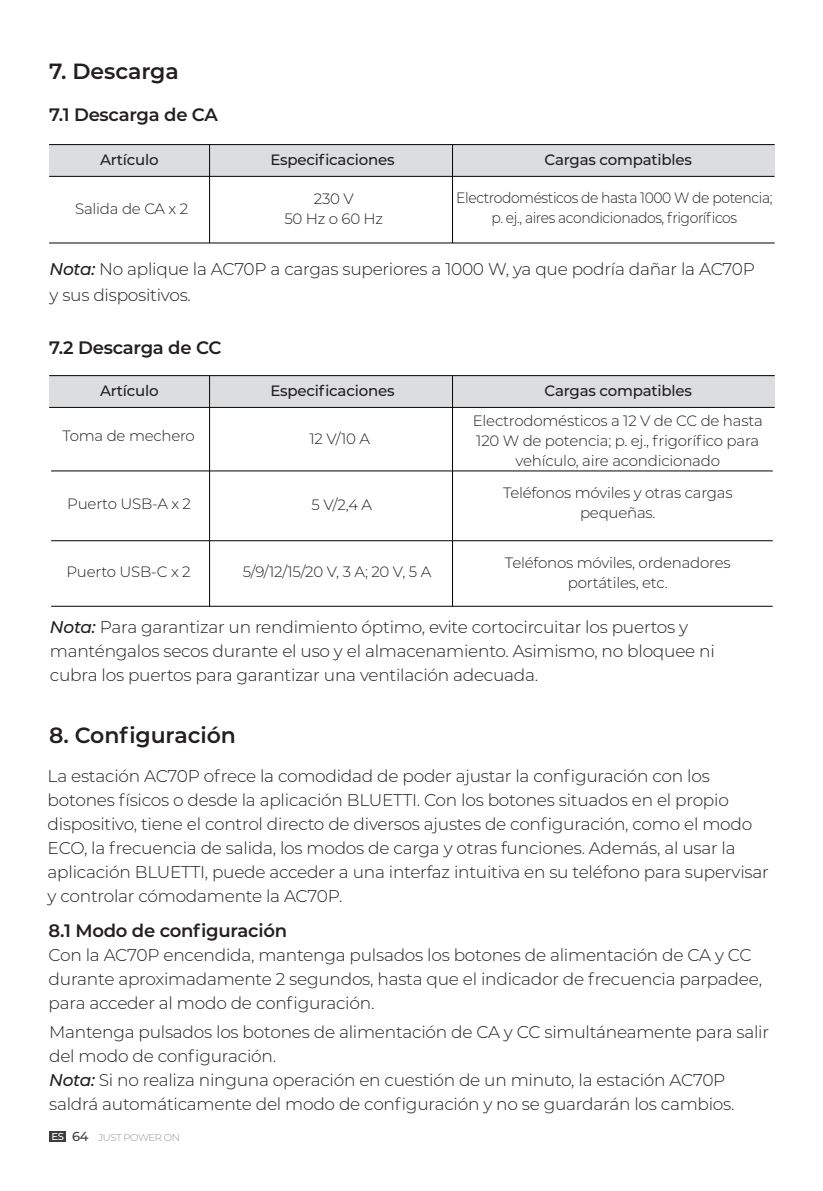
<style>
.page{position:relative;width:823px;height:1191px;background:#fff}
.page>*{position:absolute;margin:0;border:0;box-sizing:border-box;transform-origin:0 0}
.t1{font:600 22px "Montserrat";letter-spacing:-.005em;color:#231f20}
.t2{font:600 18px "Montserrat";letter-spacing:-.015em;color:#231f20}
.t3{font:300 17px/24px "Montserrat";letter-spacing:-.015em;color:#231f20}
.t4{font:300 15px/20px "Montserrat";letter-spacing:-.015em;color:#231f20;text-align:center}
.t5{font:500 15px "Montserrat";letter-spacing:-.015em;color:#231f20}
.t6{font:300 15px/20px "Montserrat";letter-spacing:-.015em;color:#231f20;text-align:center;scale:.93 1}
.t7{font:300 10px "Montserrat";letter-spacing:-.04em;color:#939598}
.s1{font-weight:500;font-style:italic}
.s2{font-weight:500;color:#fff}
.s3{font-weight:500;font-size:13px;color:#3e3e3f}
</style>
<div class="page">
<div style="left:49px;top:145px;width:725px;height:31px;background:#dcdddf"></div>
<hr style="left:49px;top:176px;width:725px;height:1px;background:#030303">
<hr style="left:49px;top:144px;width:725px;height:1px;background:#030303">
<hr style="left:209px;top:145px;width:1px;height:98px;background:#030303">
<hr style="left:452px;top:145px;width:1px;height:98px;background:#030303">
<div style="left:49px;top:376px;width:725px;height:31px;background:#dcdddf"></div>
<hr style="left:51px;top:540px;width:721px;height:1px;background:#030303">
<hr style="left:51px;top:470px;width:721px;height:1px;background:#030303">
<hr style="left:49px;top:407px;width:725px;height:1px;background:#030303">
<hr style="left:49px;top:375px;width:725px;height:1px;background:#030303">
<hr style="left:209px;top:376px;width:1px;height:230px;background:#030303">
<hr style="left:452px;top:376px;width:1px;height:230px;background:#030303">
<hr style="left:49px;top:242px;width:725px;height:1px;background:#030303">
<hr style="left:51px;top:606px;width:721px;height:1px;background:#030303">
<div style="left:49px;top:1131px;width:17px;height:11px;background:#3e3e3f"></div>
<p class="t1" style="left:49px;top:56px;width:131px">7. Descarga</p>
<p class="t2" style="left:49px;top:102px;width:170px">7.1 Descarga de CA</p>
<p class="t5" style="left:100px;top:150px;width:60px">Artículo</p>
<p class="t5" style="left:270px;top:150px;width:125px">Especificaciones</p>
<p class="t5" style="left:544px;top:150px;width:149px">Cargas compatibles</p>
<p class="t4" style="left:75px;top:198px;width:114px">Salida de CA x 2</p>
<p class="t4" style="left:284px;top:188px;width:100px">230 V<br>50 Hz o 60 Hz</p>
<p class="t6" style="left:456px;top:187px;width:341px">Electrodomésticos de hasta 1000 W de potencia; p. ej., aires acondicionados, frigoríficos</p>
<p class="t3" style="left:49px;top:255px;width:706px;line-height:26px"><span class="s1">Nota:</span> No aplique la AC70P a cargas superiores a 1000 W, ya que podría dañar la AC70P y sus dispositivos.</p>
<p class="t2" style="left:49px;top:335px;width:174px">7.2 Descarga de CC</p>
<p class="t5" style="left:100px;top:380px;width:60px">Artículo</p>
<p class="t5" style="left:270px;top:380px;width:125px">Especificaciones</p>
<p class="t5" style="left:544px;top:380px;width:149px">Cargas compatibles</p>
<p class="t4" style="left:62px;top:425px;width:134px">Toma de mechero</p>
<p class="t4" style="left:309px;top:428px;width:62px">12 V/10 A</p>
<p class="t4" style="left:67px;top:493px;width:125px">Puerto USB-A x 2</p>
<p class="t4" style="left:311px;top:494px;width:62px">5 V/2,4 A</p>
<p class="t4" style="left:472px;top:410px;width:291px">Electrodomésticos a 12 V de CC de hasta<br>120 W de potencia; p. ej., frigorífico para vehículo, aire acondicionado</p>
<p class="t4" style="left:502px;top:482px;width:231px">Teléfonos móviles y otras cargas pequeñas.</p>
<p class="t4" style="left:66px;top:561px;width:126px">Puerto USB-C x 2</p>
<p class="t4" style="left:242px;top:561px;width:190px">5/9/12/15/20 V, 3 A; 20 V, 5 A</p>
<p class="t4" style="left:504px;top:552px;width:227px">Teléfonos móviles, ordenadores portátiles, etc.</p>
<p class="t3" style="left:50px;top:615px;width:666px"><span class="s1">Nota:</span> Para garantizar un rendimiento óptimo, evite cortocircuitar los puertos y manténgalos secos durante el uso y el almacenamiento. Asimismo, no bloquee ni cubra los puertos para garantizar una ventilación adecuada.</p>
<p class="t1" style="left:49px;top:719px;width:188px">8. Configuración</p>
<p class="t3" style="left:48px;top:763px;width:722px">La estación AC70P ofrece la comodidad de poder ajustar la configuración con los botones físicos o desde la aplicación BLUETTI. Con los botones situados en el propio dispositivo, tiene el control directo de diversos ajustes de configuración, como el modo ECO, la frecuencia de salida, los modos de carga y otras funciones. Además, al usar la aplicación BLUETTI, puede acceder a una interfaz intuitiva en su teléfono para supervisar y controlar cómodamente la AC70P.</p>
<p class="t2" style="left:49px;top:917px;width:240px">8.1 Modo de configuración</p>
<p class="t3" style="left:49px;top:942px;width:714px">Con la AC70P encendida, mantenga pulsados los botones de alimentación de CA y CC durante aproximadamente 2 segundos, hasta que el indicador de frecuencia parpadee, para acceder al modo de configuración.</p>
<p class="t3" style="left:49px;top:1019px;width:721px">Mantenga pulsados los botones de alimentación de CA y CC simultáneamente para salir del modo de configuración.<br><span class="s1">Nota:</span> Si no realiza ninguna operación en cuestión de un minuto, la estación AC70P saldrá automáticamente del modo de configuración y no se guardarán los cambios.</p>
<p class="t7" style="left:52px;top:1131px;width:130px"><span class="s2">ES</span> <span class="s3">64</span> JUST POWER ON</p>
</div>
